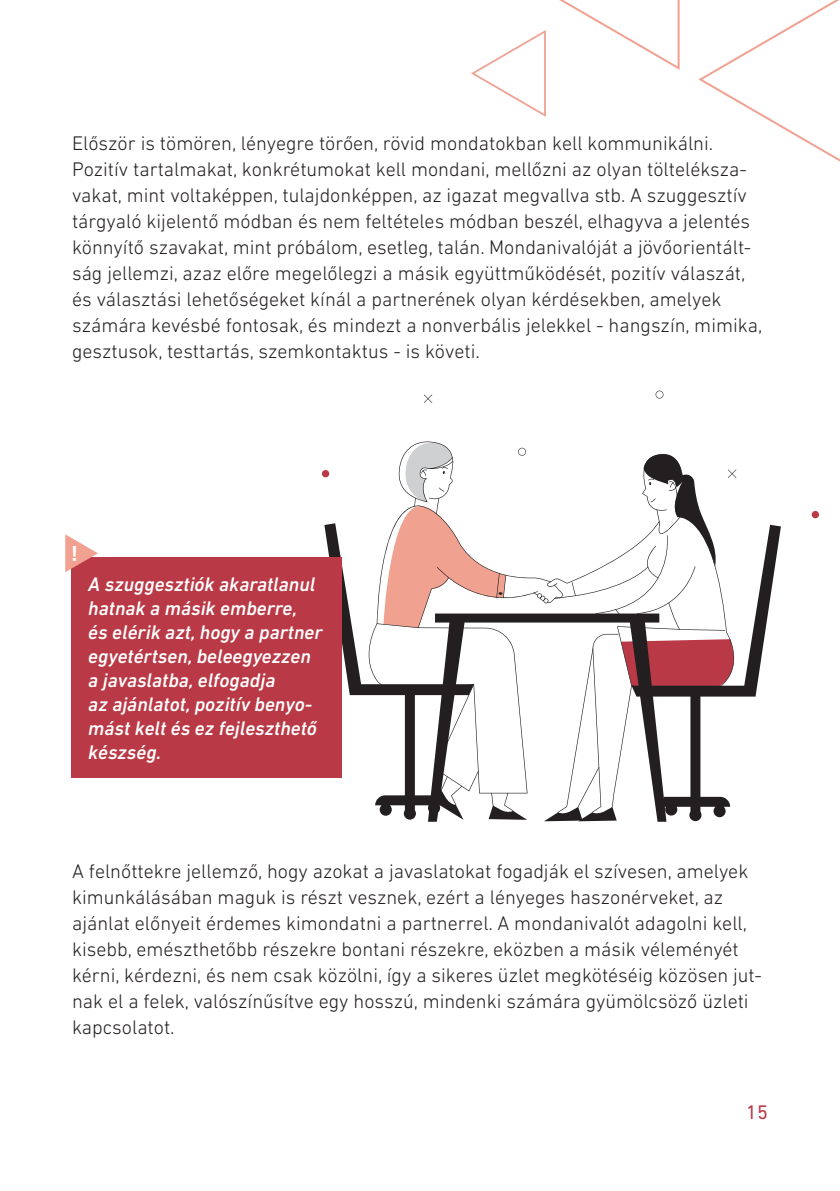
<style>
.page{position:relative;width:840px;height:1191px;background:#fff}
.page>*{position:absolute;margin:0;border:0;box-sizing:border-box;transform-origin:0 0}
.t1{font:700 22px "DIN Next LT Pro";color:#fff}
.t2{font:300 20px/26px "DIN Next LT Pro";color:#231f20}
.t3{font:italic 500 20px/24px "DIN Next LT Pro";color:#fff}
.t4{font:20px "DIN Next LT Pro";color:#b93a46}
</style>
<div class="page">
<svg style="left:698px;top:0;width:141px;height:161px"></svg>
<svg style="left:471px;top:0;width:209px;height:117px"></svg>
<div style="left:322px;top:470px;width:7px;height:7px;background:#b93a46;border-radius:50%"></div>
<div style="left:811px;top:511px;width:7px;height:7px;background:#b93a46;border-radius:50%"></div>
<svg style="left:324px;top:523px;width:34px;height:255px"></svg>
<svg style="left:736px;top:525px;width:44px;height:172px"></svg>
<svg style="left:655px;top:390px;width:8px;height:8px"></svg>
<svg style="left:423px;top:394px;width:9px;height:9px"></svg>
<svg style="left:358px;top:441px;width:378px;height:380px"></svg>
<div style="left:71px;top:557px;width:271px;height:220px;background:#b93a46"></div>
<svg style="left:65px;top:534px;width:33px;height:38px"></svg>
<p class="t2" style="left:72px;top:130px;width:691px">Először is tömören, lényegre törően, rövid mondatokban kell kommunikálni.<br>Pozitív tartalmakat, konkrétumokat kell mondani, mellőzni az olyan tölteléksza&shy;vakat, mint voltaképpen, tulajdonképpen, az igazat megvallva stb. A szuggesztív tárgyaló kijelentő módban és nem feltételes módban beszél, elhagyva a jelentés könnyítő szavakat, mint próbálom, esetleg, talán. Mondanivalóját a jövőorientált&shy;ság jellemzi, azaz előre megelőlegzi a másik együttműködését, pozitív válaszát, és választási lehetőségeket kínál a partnerének olyan kérdésekben, amelyek számára kevésbé fontosak, és mindezt a nonverbális jelekkel - hangszín, mimika, gesztusok, testtartás, szemkontaktus - is követi.</p>
<p class="t1" style="left:71px;top:540px;width:8px">!</p>
<p class="t3" style="left:88px;top:572px;width:235px">A szuggesztiók akaratlanul hatnak a másik emberre,<br>és elérik azt, hogy a partner egyetértsen, beleegyezzen a javaslatba, elfogadja<br>az ajánlatot, pozitív benyo&shy;mást kelt és ez fejleszthető készség.</p>
<p class="t2" style="left:72px;top:858px;width:691px">A felnőttekre jellemző, hogy azokat a javaslatokat fogadják el szívesen, amelyek kimunkálásában maguk is részt vesznek, ezért a lényeges haszonérveket, az ajánlat előnyeit érdemes kimondatni a partnerrel. A mondanivalót adagolni kell, kisebb, emészthetőbb részekre bontani részekre, eközben a másik véleményét kérni, kérdezni, és nem csak közölni, így a sikeres üzlet megkötéséig közösen jut&shy;nak el a felek, valószínűsítve egy hosszú, mindenki számára gyümölcsöző üzleti kapcsolatot.</p>
<p class="t4" style="left:745px;top:1100px;width:23px">15</p>
</div>
